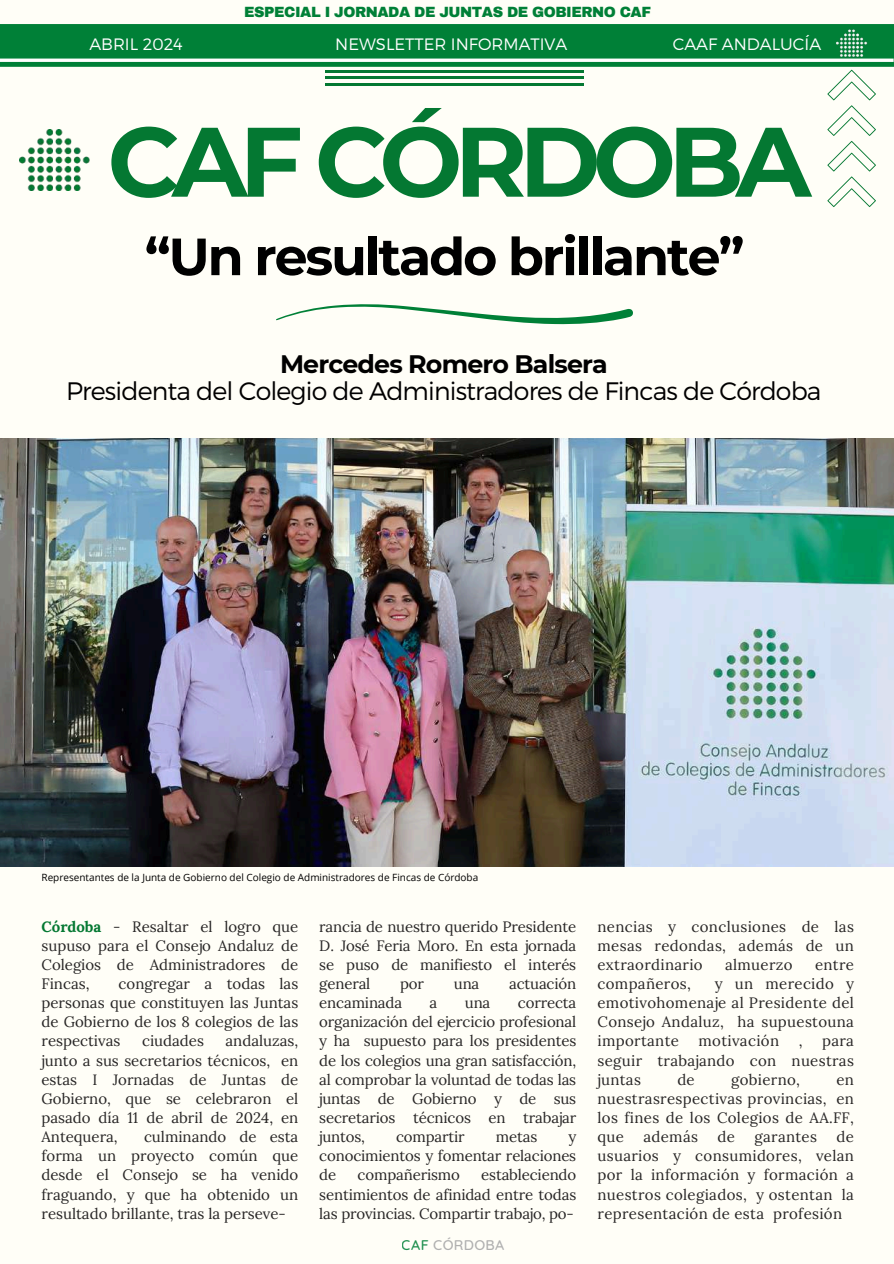
<style>
.page{position:relative;width:894px;height:1264px;background:#fff}
.page>*{position:absolute;margin:0;border:0;box-sizing:border-box;transform-origin:0 0}
.t1{font:700 98.4px "Montserrat";letter-spacing:-.08em;color:#047832}
.t2{font:700 52.2px "Montserrat";letter-spacing:-.04em;color:#000}
.t3{font:300 25.2px "Montserrat";letter-spacing:-.035em;color:#000}
.t4{font:700 25.2px "Montserrat";letter-spacing:-.035em;color:#000}
.t5{font:300 16.5px "Montserrat";color:#fff}
.t6{font:15px/19.2px "Lora";color:#272525;text-align:justify}
.t7{font:15px "Lora";letter-spacing:.02em;color:#272525}
.t8{font:900 14.55px "Archivo";letter-spacing:-.035em;color:#008037}
.t9{font:500 14.25px "Quicksand";letter-spacing:.02em;color:#a6a6a6}
.t10{font:10.05px "Open Sans";color:#000}
.s1{font-weight:700;color:#047832}
.s2{color:rgb(255 255 255/.51)}
</style>
<div class="page">
<div style="left:0;top:0;width:893px;height:1263px;background:#fffef7"></div>
<img style="left:19px;top:130px;width:70px;height:61px">
<svg style="left:276px;top:304px;width:356px;height:20px"></svg>
<img style="left:0;top:438px;width:893px;height:428px">
<div style="left:0;top:24px;width:893px;height:43px;background:#008037"></div>
<hr style="left:0;top:59px;width:893px;height:3px;background:#fff">
<img style="left:836px;top:29px;width:32px;height:28px">
<svg style="left:827px;top:70px;width:48px;height:137px"></svg>
<hr style="left:325px;top:70px;width:258px;height:2px;background:#047832">
<hr style="left:325px;top:76px;width:258px;height:3px;background:#047832">
<hr style="left:325px;top:83px;width:258px;height:2px;background:#047832">
<p class="t5" style="left:89px;top:33px;width:95px">ABRIL 2024</p>
<p class="t8" style="left:244px;top:4px;width:408px">ESPECIAL I JORNADA DE JUNTAS DE GOBIERNO CAF</p>
<p class="t5" style="left:335px;top:33px;width:233px">NEWSLETTER INFORMATIVA</p>
<p class="t5" style="left:672px;top:34px;width:150px">CAAF ANDALUCÍA</p>
<h1 class="t1" style="left:107px;top:101px;width:705px">CAF CÓRDOBA</h1>
<h2 class="t2" style="left:145px;top:225px;width:601px">“Un resultado brillante”</h2>
<h3 class="t4" style="left:280px;top:349px;width:329px">Mercedes Romero Balsera</h3>
<h3 class="t3" style="left:66px;top:375px;width:756px">Presidenta del Colegio de Administradores de Fincas de Córdoba</h3>
<p class="t10" style="left:41px;top:870px;width:438px">Representantes de la Junta de Gobierno del Colegio de Administradores de Fincas de Córdoba</p>
<p class="t6" style="left:41px;top:916px;width:258px"><span class="s1">Córdoba</span> - Resaltar el logro que supuso para el Consejo Andaluz de Colegios de Administradores de Fincas,</p>
<p class="t6" style="left:41px;top:973px;width:258px;text-indent:77px">congregar a todas las personas que constituyen las Juntas de Gobierno de los 8 colegios de las respectivas</p>
<p class="t6" style="left:41px;top:1031px;width:258px;text-indent:184px">andaluzas, junto a sus secretarios técnicos, en estas I Jornadas de Juntas de Gobierno, que se celebraron el pasado día 11 de abril de 2024, en Antequera,</p>
<p class="t6" style="left:142px;top:1031px;width:63px">ciudades</p>
<p class="t6" style="left:41px;top:1126px;width:258px;text-indent:102px">culminando de esta forma un proyecto común que desde el Consejo se ha venido fraguando, y que ha obtenido un resultado brillante, tras la perseve-</p>
<p class="t6" style="left:319px;top:916px;width:258px">rancia de nuestro querido Presidente D. José Feria Moro. En esta jornada se puso de manifiesto el interés general</p>
<p class="t6" style="left:400px;top:973px;width:25px">por</p>
<p class="t6" style="left:453px;top:973px;width:27px">una</p>
<p class="t6" style="left:509px;top:973px;width:69px">actuación</p>
<p class="t6" style="left:319px;top:993px;width:84px">encaminada</p>
<p class="t6" style="left:429px;top:993px;width:9px">a</p>
<p class="t6" style="left:464px;top:993px;width:27px">una</p>
<p class="t6" style="left:319px;top:993px;width:258px;text-indent:198px">correcta organización del ejercicio profesional y ha supuesto para los presidentes de los colegios una gran satisfacción, al comprobar la voluntad de todas las juntas de Gobierno y de sus secretarios técnicos en trabajar juntos,</p>
<p class="t6" style="left:396px;top:1126px;width:70px">compartir</p>
<p class="t6" style="left:495px;top:1126px;width:43px">metas</p>
<p class="t6" style="left:319px;top:1126px;width:258px;text-indent:249px">y conocimientos y fomentar relaciones de</p>
<p class="t6" style="left:319px;top:1165px;width:258px;text-indent:162px">estableciendo sentimientos de afinidad entre todas las provincias. Compartir trabajo, po-</p>
<p class="t9" style="left:402px;top:1235px;width:103px"><span class="s2">CAF</span> CÓRDOBA</p>
<p class="t6" style="left:357px;top:1165px;width:104px">compañerismo</p>
<p class="t6" style="left:597px;top:916px;width:258px">nencias y conclusiones de las mesas redondas, además de un extraordinario</p>
<p class="t7" style="left:724px;top:954px;width:69px">almuerzo</p>
<p class="t6" style="left:814px;top:954px;width:40px">entre</p>
<p class="t6" style="left:597px;top:973px;width:258px;text-indent:117px">y un merecido y emotivohomenaje al Presidente del Consejo Andaluz, ha supuestouna importante</p>
<p class="t7" style="left:597px;top:973px;width:95px">compañeros,</p>
<p class="t7" style="left:698px;top:1031px;width:82px">motivación</p>
<p class="t6" style="left:597px;top:1031px;width:258px;text-indent:224px">para seguir trabajando con nuestras juntas</p>
<p class="t6" style="left:798px;top:1031px;width:5px">,</p>
<p class="t6" style="left:677px;top:1069px;width:19px">de</p>
<p class="t7" style="left:731px;top:1069px;width:70px">gobierno,</p>
<p class="t6" style="left:597px;top:1069px;width:258px;text-indent:239px">en nuestrasrespectivas provincias, en los fines de los Colegios de AA.FF, que</p>
<p class="t6" style="left:643px;top:1126px;width:56px">además</p>
<p class="t6" style="left:717px;top:1126px;width:19px">de</p>
<p class="t7" style="left:754px;top:1126px;width:64px">garantes</p>
<p class="t6" style="left:597px;top:1126px;width:258px;text-indent:239px">de usuarios y consumidores, velan por la información y formación a nuestros colegiados, y ostentan la representación de esta profesión</p>
</div>
